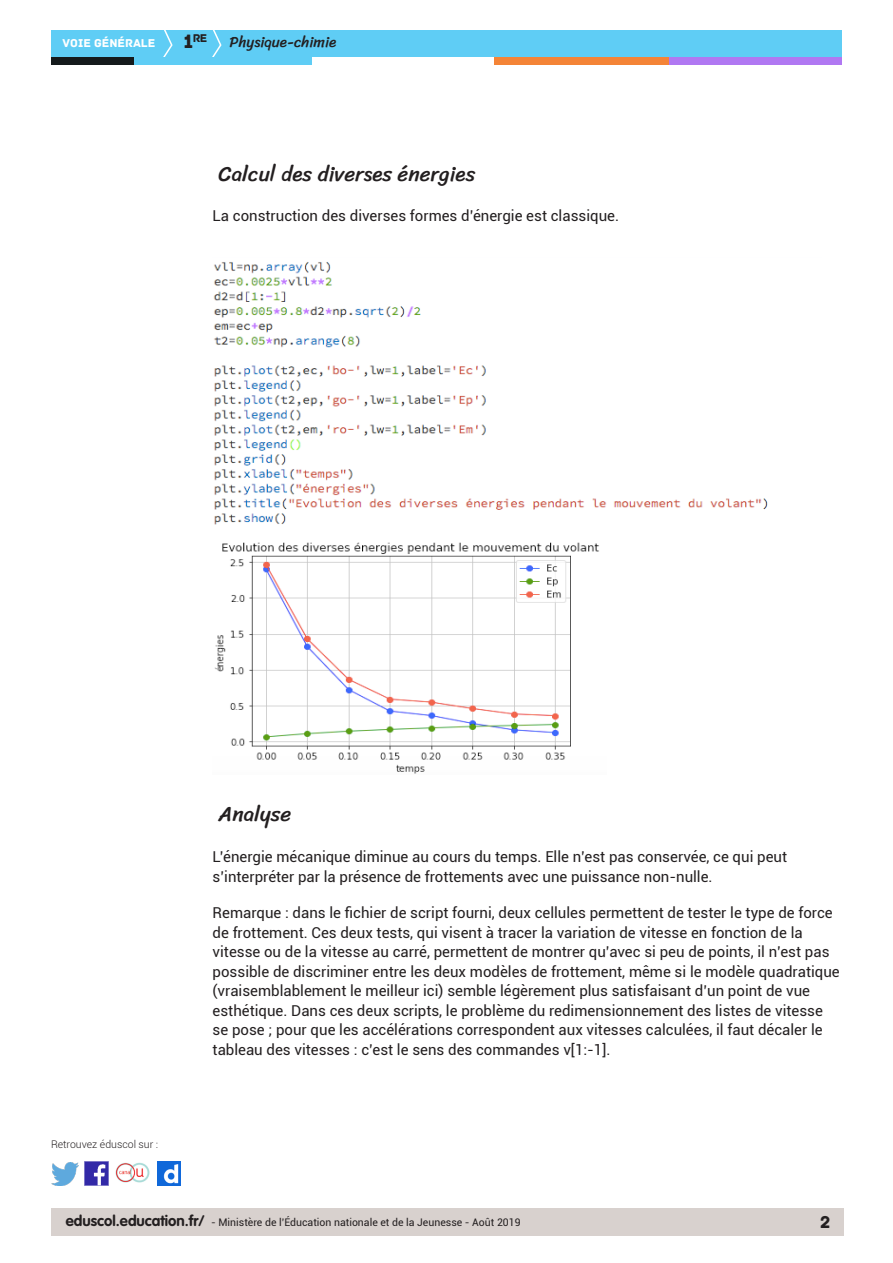
<style>
.page{position:relative;width:893px;height:1263px;background:#fff}
.page>*{position:absolute;margin:0;border:0;box-sizing:border-box;transform-origin:0 0}
._02_titre_1{font:21px "Sriracha";color:#231f20}
.t1{font:18px "Archive";color:#231f20}
.Texte_courant{font:15px/19.5px "Roboto";color:#231f20}
.t2{font:15px "Sriracha";color:#231f20}
.t3{font:12px "Archive";color:#fff}
.t4{font:11.85px "Archive";color:#231f20}
.t5{font:10.5px "Roboto";color:#231f20}
.t6{font:300 10.5px "Roboto";color:#231f20}
.s1{font-size:20.4px}
.s2{font-family:"VAG Rounded Std";font-weight:700;font-size:15px}
</style>
<div class="page">
<div style="left:51px;top:1209px;width:792px;height:27px;background:#d8d1ce"></div>
<img style="left:85px;top:1162px;width:23px;height:23px">
<img style="left:51px;top:1163px;width:28px;height:22px">
<img style="left:158px;top:1162px;width:22px;height:23px">
<img style="left:115px;top:1162px;width:35px;height:21px">
<div style="left:51px;top:30px;width:791px;height:27px;background:#5fcdf5"></div>
<svg style="left:163px;top:30px;width:10px;height:27px"></svg>
<svg style="left:212px;top:30px;width:10px;height:27px"></svg>
<div style="left:133px;top:57px;width:179px;height:8px;background:#5fcdf5"></div>
<div style="left:51px;top:57px;width:82px;height:8px;background:#141a1c"></div>
<div style="left:667px;top:57px;width:175px;height:8px;background:#b078f2"></div>
<div style="left:494px;top:57px;width:175px;height:8px;background:#f48437"></div>
<img style="left:213px;top:262px;width:555px;height:263px">
<img style="left:214px;top:542px;width:385px;height:232px">
<p class="t4" style="left:183px;top:31px;width:25px"><span class="s1">1</span>re</p>
<p class="t3" style="left:63px;top:36px;width:94px">VOIE GÉNÉRALE</p>
<p class="t2" style="left:230px;top:33px;width:108px">Physique-chimie</p>
<p class="_02_titre_1" style="left:219px;top:161px;width:258px">Calcul des diverses énergies</p>
<p class="Texte_courant" style="left:213px;top:206px;width:408px">La construction des diverses formes d’énergie est classique.</p>
<p class="t6" style="left:51px;top:1137px;width:109px">Retrouvez éduscol sur :</p>
<p class="_02_titre_1" style="left:219px;top:802px;width:74px">Analyse</p>
<p class="Texte_courant" style="left:213px;top:846px;width:576px">L’énergie mécanique diminue au cours du temps. Elle n’est pas conservée, ce qui peut s’interpréter par la présence de frottements avec une puissance non-nulle.</p>
<p class="Texte_courant" style="left:213px;top:902px;width:629px">Remarque : dans le fichier de script fourni, deux cellules permettent de tester le type de force de frottement. Ces deux tests, qui visent à tracer la variation de vitesse en fonction de la vitesse ou de la vitesse au carré, permettent de montrer qu’avec si peu de points, il n’est pas possible de discriminer entre les deux modèles de frottement, même si le modèle quadratique (vraisemblablement le meilleur ici) semble légèrement plus satisfaisant d’un point de vue esthétique. Dans ces deux scripts, le problème du redimensionnement des listes de vitesse se pose ; pour que les accélérations correspondent aux vitesses calculées, il faut décaler le tableau des vitesses : c’est le sens des commandes v[1:-1].</p>
<p class="t5" style="left:66px;top:1215px;width:456px"><span class="s2">eduscol.education.fr/</span> - Ministère de l’Éducation nationale et de la Jeunesse - Août 2019</p>
<p class="t1" style="left:820px;top:1211px;width:12px">2</p>
</div>
